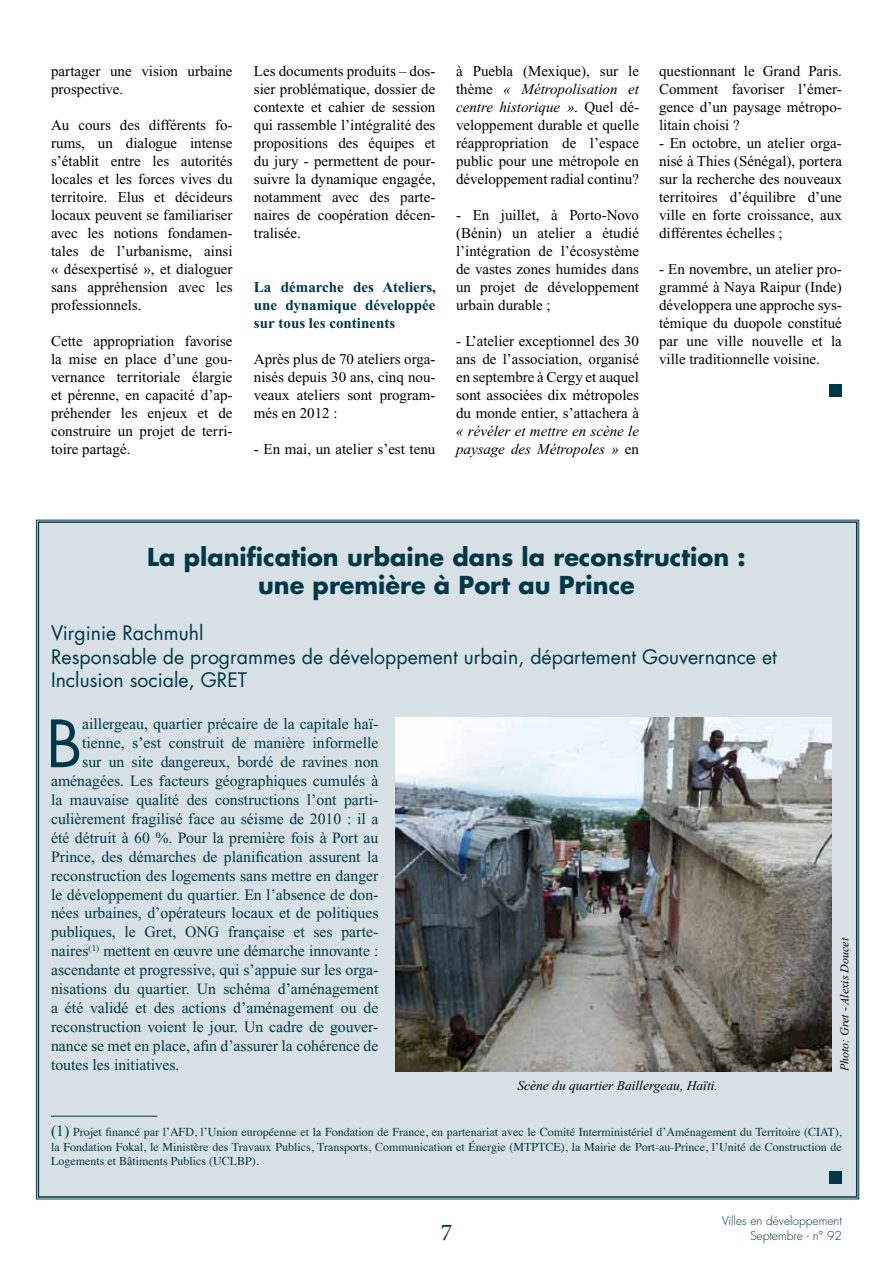
<style>
.page{position:relative;width:893px;height:1263px;background:#fff}
.page>*{position:absolute;margin:0;border:0;box-sizing:border-box;transform-origin:0 0}
.t1{font:63.3px "Futura";color:#003848}
.t2{font:700 24px/28.8px "Futura";color:#003848;text-align:center}
.t3{font:24px "Minion Pro";color:#003848}
.t4{font:19.5px/23.4px "Futura";color:#003848}
.t5{font:15.75px "Times New Roman";color:#003848}
.t6{font:15px/18px "Times New Roman";color:#000;text-align:justify}
.t7{font:700 15px/18px "Times New Roman";color:#003848;text-align:justify}
.t8{font:italic 15px/18px "Times New Roman";color:#000}
.t9{font:italic 13.5px "Times New Roman";color:#000}
.t10{font:12px/14.4px "Times";color:#003848;text-align:justify}
.t11{font:300 12px/14.4px "Futura";color:#003848;text-align:right}
.t12{font:italic 12px "Times New Roman";color:#000}
.s1{font-style:italic}
.s2{font-style:normal}
.s3{font-family:"Times New Roman";font-size:15.75px}
</style>
<div class="page">
<div style="left:36px;top:520px;width:823px;height:679px;background:#d7e1e6"></div>
<div style="left:829px;top:384px;width:13px;height:12px;background:#003848"></div>
<hr style="left:51px;top:1116px;width:106px;height:1px;background:#003848">
<div style="left:829px;top:1171px;width:13px;height:13px;background:#003848"></div>
<img style="left:395px;top:717px;width:437px;height:354px">
<p class="t6" style="left:51px;top:62px;width:183px">partager une vision urbaine prospective.</p>
<p class="t6" style="left:51px;top:116px;width:183px">Au cours des différents fo&shy;rums, un dialogue intense s’établit entre les autorités locales et les forces vives du territoire. Elus et décideurs locaux peuvent se familiariser avec les notions fondamen&shy;tales de l’urbanisme, ainsi « désexpertisé », et dialoguer sans appréhension avec les professionnels.</p>
<p class="t6" style="left:51px;top:332px;width:183px">Cette appropriation favorise la mise en place d’une gou&shy;vernance territoriale élargie et pérenne, en capacité d’ap&shy;préhender les enjeux et de construire un projet de terri&shy;toire partagé.</p>
<p class="t6" style="left:254px;top:62px;width:183px">Les documents produits – dos&shy;sier problématique, dossier de contexte et cahier de session qui rassemble l’intégralité des propositions des équipes et du jury - permettent de pour&shy;suivre la dynamique engagée, notamment avec des parte&shy;naires de coopération décen&shy;tralisée.</p>
<p class="t7" style="left:254px;top:278px;width:183px">La démarche des Ateliers, une dynamique développée sur tous les continents</p>
<p class="t6" style="left:254px;top:350px;width:183px">Après plus de 70 ateliers orga&shy;nisés depuis 30 ans, cinq nou&shy;veaux ateliers sont program&shy;més en 2012 :</p>
<p class="t6" style="left:254px;top:440px;width:183px">- En mai, un atelier s’est tenu</p>
<p class="t6" style="left:456px;top:62px;width:184px">à Puebla (Mexique), sur le thème <span class="s1">« Métropolisation et centre historique »</span>. Quel dé&shy;veloppement durable et quelle réappropriation de l’espace public pour une métropole en développement radial continu?</p>
<p class="t6" style="left:456px;top:206px;width:184px">- En juillet, à Porto-Novo (Bénin) un atelier a étudié l’intégration de l’écosystème de vastes zones humides dans un projet de développement urbain durable ;</p>
<p class="t6" style="left:456px;top:332px;width:184px">- L’atelier exceptionnel des 30 ans de l’association, organisé en septembre à Cergy et auquel sont associées dix métropoles du monde entier, s’attachera à</p>
<p class="t8" style="left:456px;top:422px;width:184px">« révéler et mettre en scène le paysage des Métropoles » <span class="s2">en</span></p>
<p class="t6" style="left:659px;top:62px;width:184px">questionnant le Grand Paris.<br>Comment favoriser l’émer&shy;gence d’un paysage métropo&shy;litain choisi ?</p>
<p class="t6" style="left:659px;top:134px;width:184px">- En octobre, un atelier orga&shy;nisé à Thies (Sénégal), portera sur la recherche des nouveaux territoires d’équilibre d’une ville en forte croissance, aux différentes échelles ;</p>
<p class="t6" style="left:659px;top:260px;width:184px">- En novembre, un atelier pro&shy;grammé à Naya Raipur (Inde) développera une approche sys&shy;témique du duopole constitué par une ville nouvelle et la ville traditionnelle voisine.</p>
<h2 class="t2" style="left:147px;top:542px;width:600px">La planification urbaine dans la reconstruction : une première à Port au Prince</h2>
<h3 class="t4" style="left:51px;top:622px;width:727px">Virginie Rachmuhl<br>Responsable de programmes de développement urbain, département Gouvernance et<br>Inclusion sociale, GRET</h3>
<h1 class="t1" style="left:46px;top:703px;width:37px">B</h1>
<p class="t5" style="left:82px;top:716px;width:298px">aillergeau, quartier précaire de la capitale haï-</p>
<p class="t5" style="left:82px;top:734px;width:298px">tienne, s’est construit de manière informelle</p>
<p class="t5" style="left:82px;top:753px;width:298px">sur un site dangereux, bordé de ravines non</p>
<p class="t5" style="left:51px;top:772px;width:329px">aménagées. Les facteurs géographiques cumulés à</p>
<p class="t5" style="left:51px;top:791px;width:329px">la mauvaise qualité des constructions l’ont parti-</p>
<p class="t5" style="left:51px;top:810px;width:329px">culièrement fragilisé face au séisme de 2010 : il a</p>
<p class="t5" style="left:51px;top:829px;width:329px">été détruit à 60 %. Pour la première fois à Port au</p>
<p class="t5" style="left:51px;top:848px;width:329px">Prince, des démarches de planification assurent la</p>
<p class="t5" style="left:51px;top:867px;width:329px">reconstruction des logements sans mettre en danger</p>
<p class="t5" style="left:51px;top:886px;width:329px">le développement du quartier. En l’absence de don-</p>
<p class="t5" style="left:51px;top:905px;width:329px">nées urbaines, d’opérateurs locaux et de politiques</p>
<p class="t5" style="left:51px;top:923px;width:329px">publiques, le Gret, ONG française et ses parte-</p>
<p class="t5" style="left:51px;top:942px;width:329px">naires<sup>(1)</sup> mettent en œuvre une démarche innovante :</p>
<p class="t5" style="left:51px;top:961px;width:329px">ascendante et progressive, qui s’appuie sur les orga-</p>
<p class="t5" style="left:51px;top:980px;width:329px">nisations du quartier. Un schéma d’aménagement</p>
<p class="t5" style="left:51px;top:999px;width:329px">a été validé et des actions d’aménagement ou de</p>
<p class="t5" style="left:51px;top:1018px;width:329px">reconstruction voient le jour. Un cadre de gouver-</p>
<p class="t5" style="left:51px;top:1037px;width:329px">nance se met en place, afin d’assurer la cohérence de</p>
<p class="t5" style="left:51px;top:1056px;width:130px">toutes les initiatives.</p>
<p class="t9" style="left:517px;top:1078px;width:202px">Scène du quartier Baillergeau, Haïti.</p>
<p class="t12" style="left:838px;top:1071px;width:135px;rotate:-90deg">Photo: Gret - Alexis Doucet</p>
<p class="t10" style="left:51px;top:1124px;width:792px"><span class="s3">(1)</span> Projet financé par l’AFD, l’Union européenne et la Fondation de France, en partenariat avec le Comité Interministériel d’Aménagement du Territoire (CIAT), la Fondation Fokal, le Ministère des Travaux Publics, Transports, Communication et Énergie (MTPTCE), la Mairie de Port-au-Prince, l’Unité de Construction de Logements et Bâtiments Publics (UCLBP).</p>
<h2 class="t3" style="left:441px;top:1216px;width:13px">7</h2>
<p class="t11" style="left:722px;top:1214px;width:121px">Villes en développement<br>Septembre - n° 92</p>
</div>
